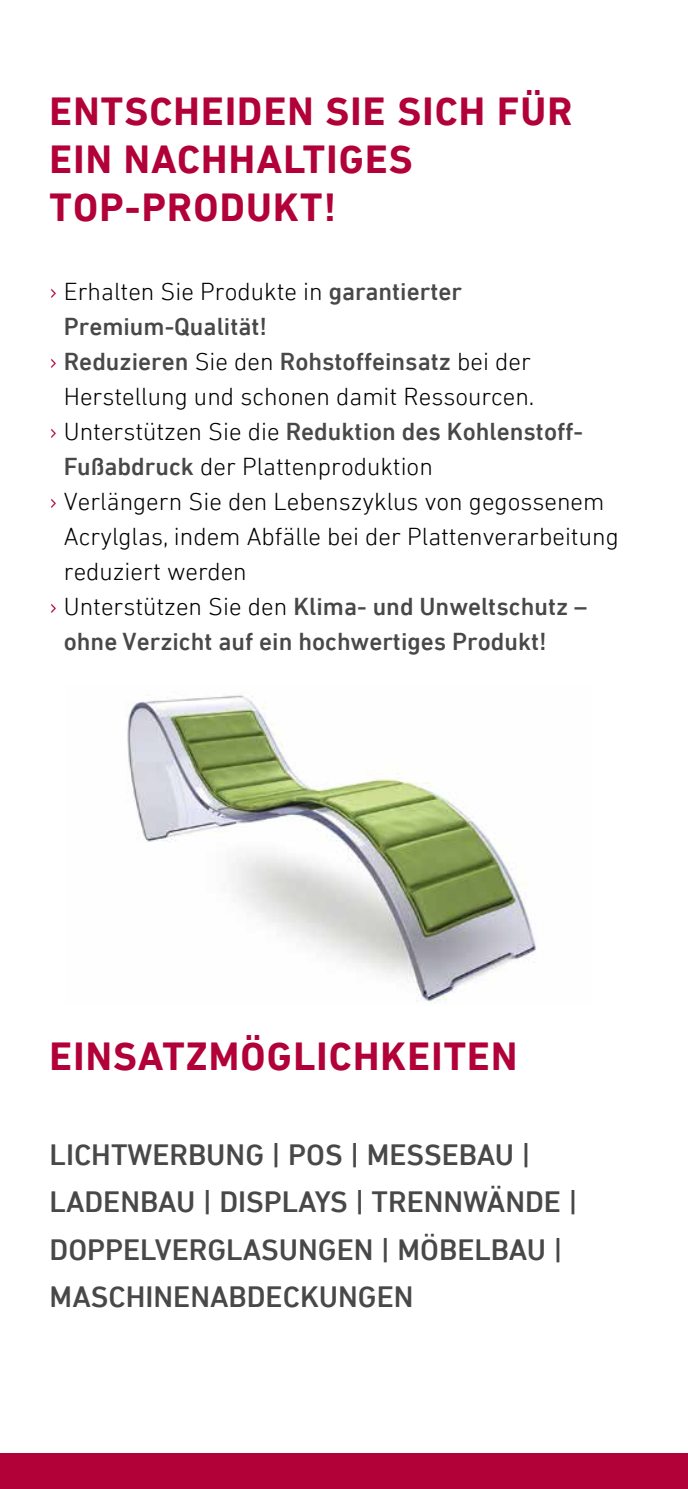
<style>
.page{position:relative;width:688px;height:1489px;background:#fff}
.page>*{position:absolute;margin:0;border:0;box-sizing:border-box;transform-origin:0 0}
.t1{font:700 40px/48px "DIN Next LT Pro";letter-spacing:.03em;color:#b20038}
.t2{font:500 30px/47.5px "DIN Next LT Pro";color:#484848}
.t3{font:300 25px "DIN Next LT Pro";color:#000}
.t4{font:500 25px "DIN Next LT Pro";color:#484848}
.s1{color:#b20038}
.s2{font-weight:500;color:#484848}
.s3{font-weight:300;color:#b20038}
.s4{font-weight:300;color:#000}
</style>
<div class="page">
<img style="left:126px;top:695px;width:411px;height:308px">
<div style="left:0;top:1453px;width:687px;height:35px;background:#b20038"></div>
<h1 class="t1" style="left:50px;top:87px;width:524px">ENTSCHEIDEN SIE SICH FÜR<br>EIN NACHHALTIGES<br>TOP-PRODUKT!</h1>
<p class="t3" style="left:50px;top:277px;width:413px"><span class="s1">›</span> Erhalten Sie Produkte in <span class="s2">garantierter</span></p>
<p class="t4" style="left:64px;top:312px;width:205px">Premium-Qualität!</p>
<p class="t4" style="left:50px;top:347px;width:482px"><span class="s3">›</span> Reduzieren <span class="s4">Sie den</span> Rohstoffeinsatz <span class="s4">bei der</span></p>
<p class="t3" style="left:64px;top:382px;width:472px">Herstellung und schonen damit Ressourcen.</p>
<p class="t4" style="left:50px;top:417px;width:535px"><span class="s3">›</span> <span class="s4">Unterstützen Sie die</span> Reduktion des Kohlenstoff-</p>
<p class="t3" style="left:64px;top:452px;width:370px"><span class="s2">Fußabdruck</span> der Plattenproduktion</p>
<p class="t3" style="left:50px;top:487px;width:556px"><span class="s1">›</span> Verlängern Sie den Lebenszyklus von gegossenem</p>
<p class="t3" style="left:64px;top:522px;width:556px">Acrylglas, indem Abfälle bei der Plattenverarbeitung</p>
<p class="t3" style="left:64px;top:557px;width:184px">reduziert werden</p>
<p class="t4" style="left:50px;top:592px;width:538px"><span class="s3">›</span> <span class="s4">Unterstützen Sie den</span> Klima- und Unweltschutz –</p>
<p class="t4" style="left:64px;top:627px;width:484px">ohne Verzicht auf ein hochwertiges Produkt!</p>
<h1 class="t1" style="left:50px;top:1031px;width:469px">EINSATZMÖGLICHKEITEN</h1>
<p class="t2" style="left:50px;top:1130px;width:529px">LICHTWERBUNG | POS | MESSEBAU |<br>LADENBAU | DISPLAYS | TRENNWÄNDE |<br>DOPPELVERGLASUNGEN | MÖBELBAU |<br>MASCHINENABDECKUNGEN</p>
</div>
